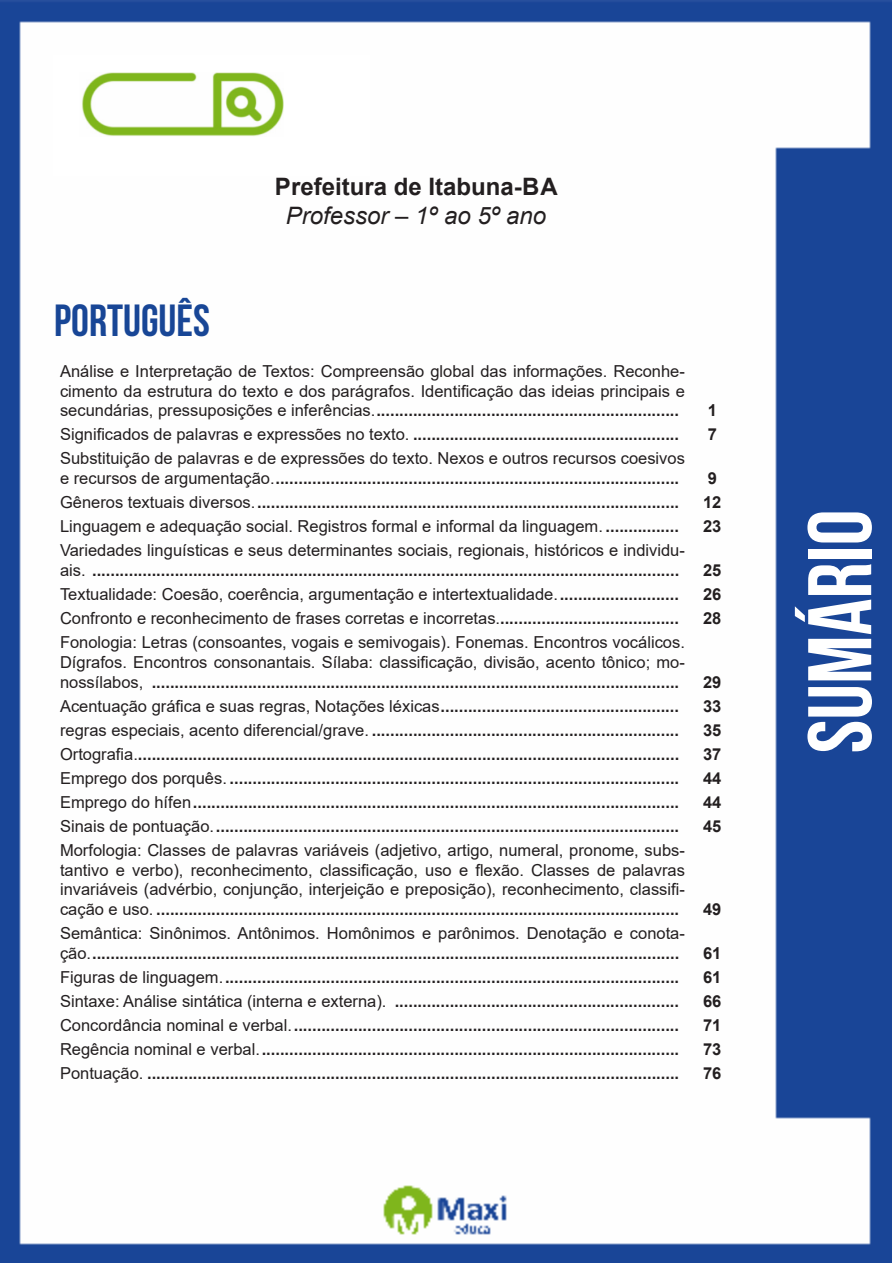
<style>
.page{position:relative;width:893px;height:1263px;background:#fff}
.page>*{position:absolute;margin:0;border:0;box-sizing:border-box;transform-origin:0 0}
.t1{font:700 90px "Bebas Neue";color:#fff}
.t2{font:700 45px "Bebas Neue";color:#184696}
.t3{font:700 24px "Arial";color:#231f20}
.t4{font:italic 24px "Arial";color:#231f20}
.ALTERNATIVAS{font:700 16.5px/19.8px "Arial";color:#231f20}
.ALTERNATIVAS-2{font:16.5px/19.8px "Arial";color:#231f20;text-align:justify}
.INDICE{font:700 16.5px "Arial";color:#231f20}
.s1{font-weight:700}
.s2{font-weight:400}
</style>
<div class="page">
<img style="left:0;top:0;width:892px;height:1263px">
<div style="left:53px;top:55px;width:317px;height:121px;background:#fff"></div>
<img style="left:82px;top:72px;width:201px;height:64px">
<p class="t3" style="left:275px;top:170px;width:284px">Prefeitura de Itabuna-BA</p>
<p class="t4" style="left:286px;top:200px;width:262px">Professor – 1º ao 5º ano</p>
<p class="t2" style="left:54px;top:295px;width:157px">PORTUGUÊS</p>
<p class="ALTERNATIVAS-2" style="left:60px;top:361px;width:626px">Análise e Interpretação de Textos: Compreensão global das informações. Reconhe&shy;cimento da estrutura do texto e dos parágrafos. Identificação das ideias principais e secundárias, pressuposições e inferências.<span class="s1">..................................................................</span></p>
<p class="INDICE" style="left:708px;top:399px;width:11px">1</p>
<p class="ALTERNATIVAS" style="left:60px;top:425px;width:621px"><span class="s2">Significados de palavras e expressões no texto.</span> ..........................................................</p>
<p class="INDICE" style="left:708px;top:423px;width:11px">7</p>
<p class="ALTERNATIVAS-2" style="left:60px;top:448px;width:626px">Substituição de palavras e de expressões do texto. Nexos e outros recursos coesivos e recursos de argumentação.<span class="s1">........................................................................................</span></p>
<p class="INDICE" style="left:708px;top:467px;width:11px">9</p>
<p class="ALTERNATIVAS" style="left:60px;top:493px;width:621px"><span class="s2">Gêneros textuais diversos.</span>............................................................................................</p>
<p class="INDICE" style="left:703px;top:491px;width:20px">12</p>
<p class="ALTERNATIVAS-2" style="left:60px;top:516px;width:620px">Linguagem e adequação social. Registros formal e informal da linguagem. <span class="s1">................</span></p>
<p class="INDICE" style="left:703px;top:515px;width:20px">23</p>
<p class="ALTERNATIVAS" style="left:60px;top:541px;width:626px"><span class="s2">Variedades linguísticas e seus determinantes sociais, regionais, históricos e individu&shy;ais.</span> ................................................................................................................................</p>
<p class="INDICE" style="left:703px;top:558px;width:20px">25</p>
<p class="ALTERNATIVAS-2" style="left:60px;top:584px;width:620px">Textualidade: Coesão, coerência, argumentação e intertextualidade.<span class="s1">..........................</span></p>
<p class="INDICE" style="left:703px;top:583px;width:20px">26</p>
<p class="ALTERNATIVAS-2" style="left:60px;top:608px;width:620px">Confronto e reconhecimento de frases corretas e incorretas.<span class="s1">.......................................</span></p>
<p class="INDICE" style="left:703px;top:607px;width:20px">28</p>
<p class="ALTERNATIVAS-2" style="left:60px;top:632px;width:626px">Fonologia: Letras (consoantes, vogais e semivogais). Fonemas. Encontros vocálicos.<br>Dígrafos. Encontros consonantais. Sílaba: classificação, divisão, acento tônico; mo&shy;nossílabos, <span class="s1">...................................................................................................................</span></p>
<p class="INDICE" style="left:703px;top:670px;width:20px">29</p>
<p class="ALTERNATIVAS" style="left:60px;top:696px;width:621px"><span class="s2">Acentuação gráfica e suas regras, Notações léxicas</span>....................................................</p>
<p class="INDICE" style="left:703px;top:694px;width:20px">33</p>
<p class="ALTERNATIVAS" style="left:60px;top:720px;width:621px"><span class="s2">regras especiais, acento diferencial/grave.</span> ...................................................................</p>
<p class="INDICE" style="left:703px;top:718px;width:20px">35</p>
<p class="ALTERNATIVAS" style="left:60px;top:744px;width:621px"><span class="s2">Ortografia.</span>......................................................................................................................</p>
<p class="INDICE" style="left:703px;top:742px;width:20px">37</p>
<p class="ALTERNATIVAS" style="left:60px;top:768px;width:621px"><span class="s2">Emprego dos porquês.</span> ..................................................................................................</p>
<p class="INDICE" style="left:703px;top:766px;width:20px">44</p>
<p class="ALTERNATIVAS" style="left:60px;top:792px;width:621px"><span class="s2">Emprego do hífen</span>..........................................................................................................</p>
<p class="INDICE" style="left:703px;top:790px;width:20px">44</p>
<p class="ALTERNATIVAS" style="left:60px;top:816px;width:621px"><span class="s2">Sinais de pontuação.</span>.....................................................................................................</p>
<p class="INDICE" style="left:703px;top:814px;width:20px">45</p>
<p class="ALTERNATIVAS-2" style="left:60px;top:840px;width:626px">Morfologia: Classes de palavras variáveis (adjetivo, artigo, numeral, pronome, subs&shy;tantivo e verbo), reconhecimento, classificação, uso e flexão. Classes de palavras invariáveis (advérbio, conjunção, interjeição e preposição), reconhecimento, classifi&shy;cação e uso. <span class="s1">..................................................................................................................</span></p>
<p class="INDICE" style="left:703px;top:898px;width:20px">49</p>
<p class="ALTERNATIVAS" style="left:60px;top:924px;width:626px"><span class="s2">Semântica: Sinônimos. Antônimos. Homônimos e parônimos. Denotação e conota&shy;ção.</span>................................................................................................................................</p>
<p class="INDICE" style="left:703px;top:941px;width:20px">61</p>
<p class="ALTERNATIVAS" style="left:60px;top:967px;width:621px"><span class="s2">Figuras de linguagem.</span>...................................................................................................</p>
<p class="INDICE" style="left:703px;top:965px;width:20px">61</p>
<p class="ALTERNATIVAS" style="left:60px;top:991px;width:621px"><span class="s2">Sintaxe: Análise sintática (interna e externa).</span> ..............................................................</p>
<p class="INDICE" style="left:703px;top:989px;width:20px">66</p>
<p class="ALTERNATIVAS" style="left:60px;top:1015px;width:621px"><span class="s2">Concordância nominal e verbal.</span>....................................................................................</p>
<p class="INDICE" style="left:703px;top:1013px;width:20px">71</p>
<p class="ALTERNATIVAS" style="left:60px;top:1039px;width:621px"><span class="s2">Regência nominal e verbal.</span>...........................................................................................</p>
<p class="INDICE" style="left:703px;top:1037px;width:20px">73</p>
<p class="ALTERNATIVAS" style="left:60px;top:1063px;width:621px"><span class="s2">Pontuação.</span> ....................................................................................................................</p>
<p class="INDICE" style="left:703px;top:1061px;width:20px">76</p>
<h1 class="t1" style="left:791px;top:753px;width:245px;rotate:-90deg">SUMÁRIO</h1>
</div>
